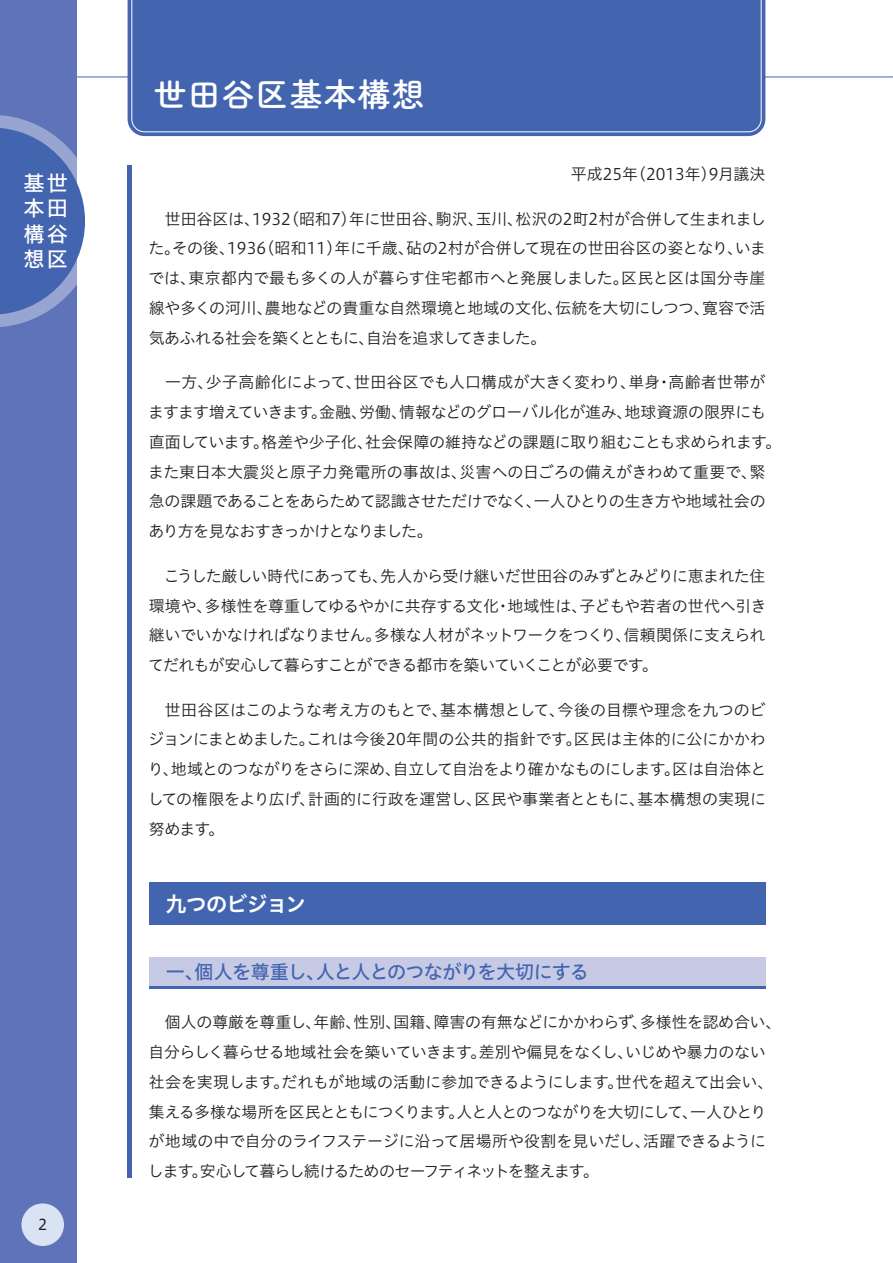
<style>
.page{position:relative;width:893px;height:1263px;background:#fff}
.page>*{position:absolute;margin:0;border:0;box-sizing:border-box;transform-origin:0 0}
.t1{font:34.05px "Tsuku A Rd Gothic Std B";color:#fff}
.t2{font:21.3px/25.5px "Hiragino UD Sans Std N W5";color:#fff;text-align:justify}
.t3{font:21.3px "Hiragino UD Sans Std N W6";letter-spacing:-.05em;color:#fff}
.t4{font:19.2px "Hiragino UD Sans Std N W5";letter-spacing:-.045em;color:#4364af}
.t5{font:15.9px/29.7px "Hiragino UD Sans Std N W3";letter-spacing:-.025em;color:#231f20;text-align:justify}
.t6{font:15.9px "Hiragino UD Sans Std N W3";color:#231f20}
.t7{font:14.85px "Hiragino UD Sans Std N W4";color:#231f20}
</style>
<div class="page">
<hr style="left:77px;top:77px;width:816px;height:1px;background:#4364af">
<div style="left:0;top:0;width:77px;height:1263px;background:#5f73b8"></div>
<svg style="left:0;top:115px;width:85px;height:212px"></svg>
<hr style="left:128px;top:166px;width:4px;height:1012px;background:#4364af">
<div style="left:149px;top:882px;width:616px;height:43px;background:#4364af"></div>
<div style="left:149px;top:957px;width:616px;height:32px;background:#c7cae5"></div>
<hr style="left:149px;top:986px;width:616px;height:3px;background:#4364af">
<div style="left:128px;top:0;width:637px;height:136px;background:#4364af"></div>
<div style="left:131px;top:0;width:631px;height:133px;background:#4364af"></div>
<div style="left:21px;top:1203px;width:43px;height:43px;background:#dae3f3;border-radius:50%"></div>
<h2 class="t2" style="left:23px;top:169px;width:45px">基世本田構谷想区</h2>
<p class="t7" style="left:38px;top:1213px;width:11px">2</p>
<h1 class="t1" style="left:153px;top:68px;width:274px">世田谷区基本構想</h1>
<p class="t6" style="left:571px;top:162px;width:196px">平成25年（2013年）9月議決</p>
<p class="t5" style="left:148px;top:203px;width:619px">　世田谷区は、1932（昭和7）年に世田谷、駒沢、玉川、松沢の2町2村が合併して生まれました。その後、1936（昭和11）年に千歳、砧の2村が合併して現在の世田谷区の姿となり、いまでは、東京都内で最も多くの人が暮らす住宅都市へと発展しました。区民と区は国分寺崖線や多くの河川、農地などの貴重な自然環境と地域の文化、伝統を大切にしつつ、寛容で活気あふれる社会を築くとともに、自治を追求してきました。</p>
<p class="t5" style="left:148px;top:366px;width:634px;text-align:left">　一方、少子高齢化によって、世田谷区でも人口構成が大きく変わり、単身・高齢者世帯がますます増えていきます。金融、労働、情報などのグローバル化が進み、地球資源の限界にも直面しています。格差や少子化、社会保障の維持などの課題に取り組むことも求められます。また東日本大震災と原子力発電所の事故は、災害への日ごろの備えがきわめて重要で、緊急の課題であることをあらためて認識させただけでなく、一人ひとりの生き方や地域社会のあり方を見なおすきっかけとなりました。</p>
<p class="t5" style="left:148px;top:560px;width:620px">　こうした厳しい時代にあっても、先人から受け継いだ世田谷のみずとみどりに恵まれた住環境や、多様性を尊重してゆるやかに共存する文化・地域性は、子どもや若者の世代へ引き継いでいかなければなりません。多様な人材がネットワークをつくり、信頼関係に支えられてだれもが安心して暮らすことができる都市を築いていくことが必要です。</p>
<p class="t5" style="left:148px;top:694px;width:620px">　世田谷区はこのような考え方のもとで、基本構想として、今後の目標や理念を九つのビジョンにまとめました。これは今後20年間の公共的指針です。区民は主体的に公にかかわり、地域とのつながりをさらに深め、自立して自治をより確かなものにします。区は自治体としての権限をより広げ、計画的に行政を運営し、区民や事業者とともに、基本構想の実現に努めます。</p>
<h2 class="t3" style="left:165px;top:888px;width:142px">九つのビジョン</h2>
<p class="t4" style="left:166px;top:957px;width:424px">一、個人を尊重し、人と人とのつながりを大切にする</p>
<p class="t5" style="left:148px;top:1006px;width:635px;text-align:left">　個人の尊厳を尊重し、年齢、性別、国籍、障害の有無などにかかわらず、多様性を認め合い、自分らしく暮らせる地域社会を築いていきます。差別や偏見をなくし、いじめや暴力のない社会を実現します。だれもが地域の活動に参加できるようにします。世代を超えて出会い、集える多様な場所を区民とともにつくります。人と人とのつながりを大切にして、一人ひとりが地域の中で自分のライフステージに沿って居場所や役割を見いだし、活躍できるようにします。安心して暮らし続けるためのセーフティネットを整えます。</p>
</div>
